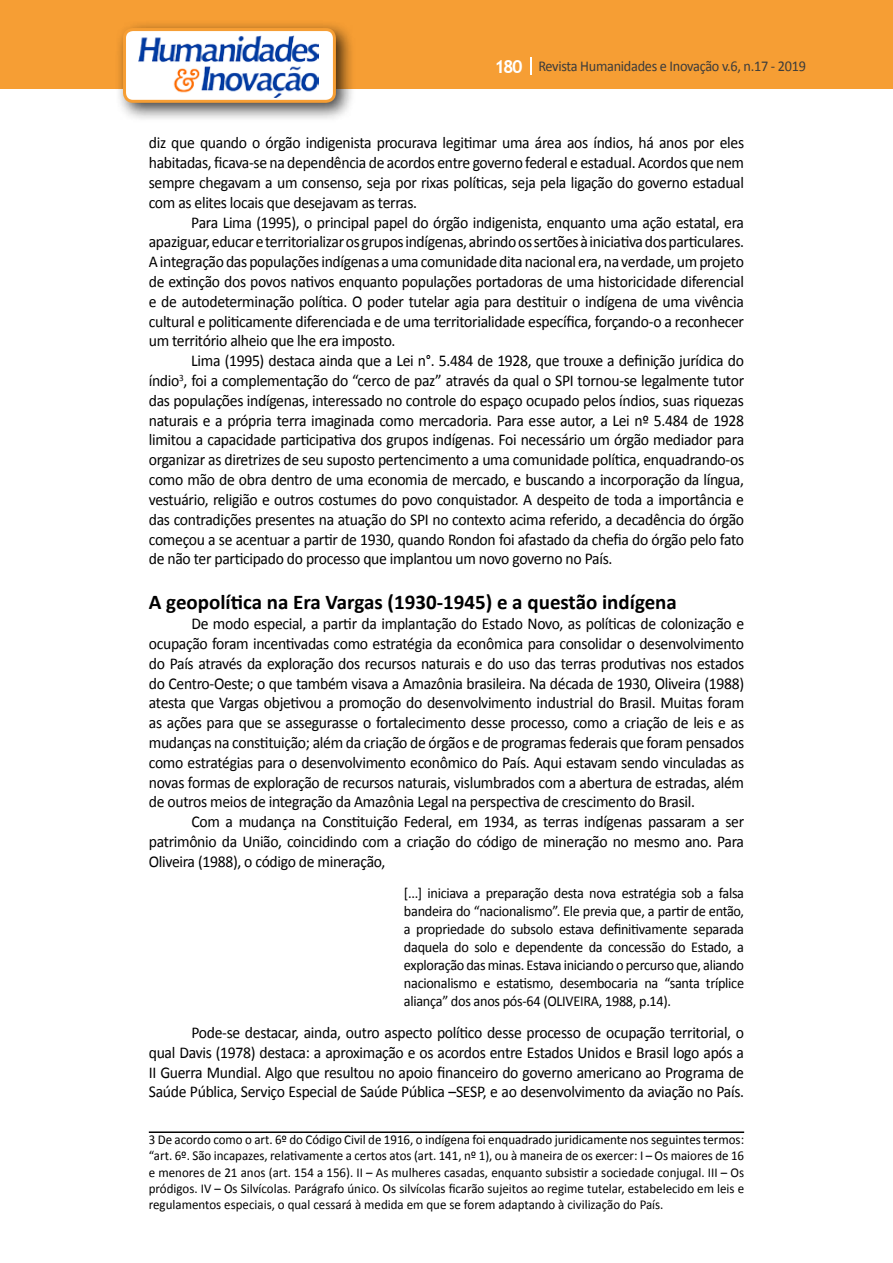
<style>
.page{position:relative;width:893px;height:1263px;background:#fff}
.page>*{position:absolute;margin:0;border:0;box-sizing:border-box;transform-origin:0 0}
.t1{font:700 21px "Calibri";color:#000}
.t2{font:16.5px/19.8px "Calibri";letter-spacing:-.02em;color:#000;text-align:justify;scale:.95 1}
.t3{font:15px/18px "Calibri";letter-spacing:-.02em;color:#000;text-align:justify;scale:.95 1}
.t4{font:15px "Calibri";letter-spacing:-.02em;color:#3c3c3b;scale:.95 1}
.t5{font:13.5px/16.2px "Calibri";color:#000;text-align:justify;scale:.96 1}
.s1{font-family:"Trebuchet MS";font-weight:700;font-size:18px;color:#fff}
</style>
<div class="page">
<div style="left:0;top:0;width:893px;height:88px;background:#f69e34"></div>
<svg style="left:530px;top:57px;width:2px;height:18px"></svg>
<div style="left:115px;top:20px;width:241px;height:103px;background:#000;opacity:.75"></div>
<div style="left:125px;top:30px;width:209px;height:71px;background:#fff;border-radius:9px"></div>
<img style="left:138px;top:35px;width:181px;height:62px">
<div style="left:123px;top:28px;width:213px;height:75px;border:3px solid #f69e34;border-radius:9px"></div>
<hr style="left:149px;top:1131px;width:595px;height:2px;background:#000">
<p class="t4" style="left:495px;top:57px;width:329px"><span class="s1">180</span> Revista Humanidades e Inovação v.6, n.17 - 2019</p>
<p class="t2" style="left:149px;top:133px;width:628px">diz que quando o órgão indigenista procurava legitimar uma área aos índios, há anos por eles habitadas, ficava-se na dependência de acordos entre governo federal e estadual. Acordos que nem sempre chegavam a um consenso, seja por rixas políticas, seja pela ligação do governo estadual com as elites locais que desejavam as terras.</p>
<p class="t2" style="left:149px;top:212px;width:628px;text-indent:43px">Para Lima (1995), o principal papel do órgão indigenista, enquanto uma ação estatal, era apaziguar,educareterritorializarosgruposindígenas,abrindoossertõesàiniciativadosparticulares.<br>A integração das populações indígenas a uma comunidade dita nacional era, na verdade, um projeto de extinção dos povos nativos enquanto populações portadoras de uma historicidade diferencial e de autodeterminação política. O poder tutelar agia para destituir o indígena de uma vivência cultural e politicamente diferenciada e de uma territorialidade específica, forçando-o a reconhecer um território alheio que lhe era imposto.</p>
<p class="t2" style="left:149px;top:351px;width:628px;text-indent:43px">Lima (1995) destaca ainda que a Lei n°. 5.484 de 1928, que trouxe a definição jurídica do índio<sup>3</sup>, foi a complementação do “cerco de paz” através da qual o SPI tornou-se legalmente tutor das populações indígenas, interessado no controle do espaço ocupado pelos índios, suas riquezas naturais e a própria terra imaginada como mercadoria. Para esse autor, a Lei nº 5.484 de 1928 limitou a capacidade participativa dos grupos indígenas. Foi necessário um órgão mediador para organizar as diretrizes de seu suposto pertencimento a uma comunidade política, enquadrando-os como mão de obra dentro de uma economia de mercado, e buscando a incorporação da língua, vestuário, religião e outros costumes do povo conquistador. A despeito de toda a importância e das contradições presentes na atuação do SPI no contexto acima referido, a decadência do órgão começou a se acentuar a partir de 1930, quando Rondon foi afastado da chefia do órgão pelo fato de não ter participado do processo que implantou um novo governo no País.</p>
<p class="t1" style="left:149px;top:587px;width:530px">A geopolítica na Era Vargas (1930-1945) e a questão indígena</p>
<p class="t2" style="left:149px;top:614px;width:628px;text-indent:43px">De modo especial, a partir da implantação do Estado Novo, as políticas de colonização e ocupação foram incentivadas como estratégia da econômica para consolidar o desenvolvimento do País através da exploração dos recursos naturais e do uso das terras produtivas nos estados do Centro-Oeste; o que também visava a Amazônia brasileira. Na década de 1930, Oliveira (1988) atesta que Vargas objetivou a promoção do desenvolvimento industrial do Brasil. Muitas foram as ações para que se assegurasse o fortalecimento desse processo, como a criação de leis e as mudanças na constituição; além da criação de órgãos e de programas federais que foram pensados como estratégias para o desenvolvimento econômico do País. Aqui estavam sendo vinculadas as novas formas de exploração de recursos naturais, vislumbrados com a abertura de estradas, além de outros meios de integração da Amazônia Legal na perspectiva de crescimento do Brasil.</p>
<p class="t2" style="left:149px;top:812px;width:628px;text-indent:43px">Com a mudança na Constituição Federal, em 1934, as terras indígenas passaram a ser patrimônio da União, coincidindo com a criação do código de mineração no mesmo ano. Para Oliveira (1988), o código de mineração,</p>
<p class="t3" style="left:404px;top:883px;width:360px">[...] iniciava a preparação desta nova estratégia sob a falsa bandeira do “nacionalismo”. Ele previa que, a partir de então, a propriedade do subsolo estava definitivamente separada daquela do solo e dependente da concessão do Estado, a exploração das minas. Estava iniciando o percurso que, aliando nacionalismo e estatismo, desembocaria na “santa tríplice aliança” dos anos pós-64 (OLIVEIRA, 1988, p.14).</p>
<p class="t2" style="left:149px;top:1023px;width:628px;text-indent:43px">Pode-se destacar, ainda, outro aspecto político desse processo de ocupação territorial, o qual Davis (1978) destaca: a aproximação e os acordos entre Estados Unidos e Brasil logo após a II Guerra Mundial. Algo que resultou no apoio financeiro do governo americano ao Programa de Saúde Pública, Serviço Especial de Saúde Pública –SESP, e ao desenvolvimento da aviação no País.</p>
<p class="t5" style="left:149px;top:1132px;width:622px">3 De acordo como o art. 6º do Código Civil de 1916, o indígena foi enquadrado juridicamente nos seguintes termos: “art. 6º. São incapazes, relativamente a certos atos (art. 141, nº 1), ou à maneira de os exercer: I – Os maiores de 16 e menores de 21 anos (art. 154 a 156). II – As mulheres casadas, enquanto subsistir a sociedade conjugal. III – Os pródigos. IV – Os Silvícolas. Parágrafo único. Os silvícolas ficarão sujeitos ao regime tutelar, estabelecido em leis e regulamentos especiais, o qual cessará à medida em que se forem adaptando à civilização do País.</p>
</div>
